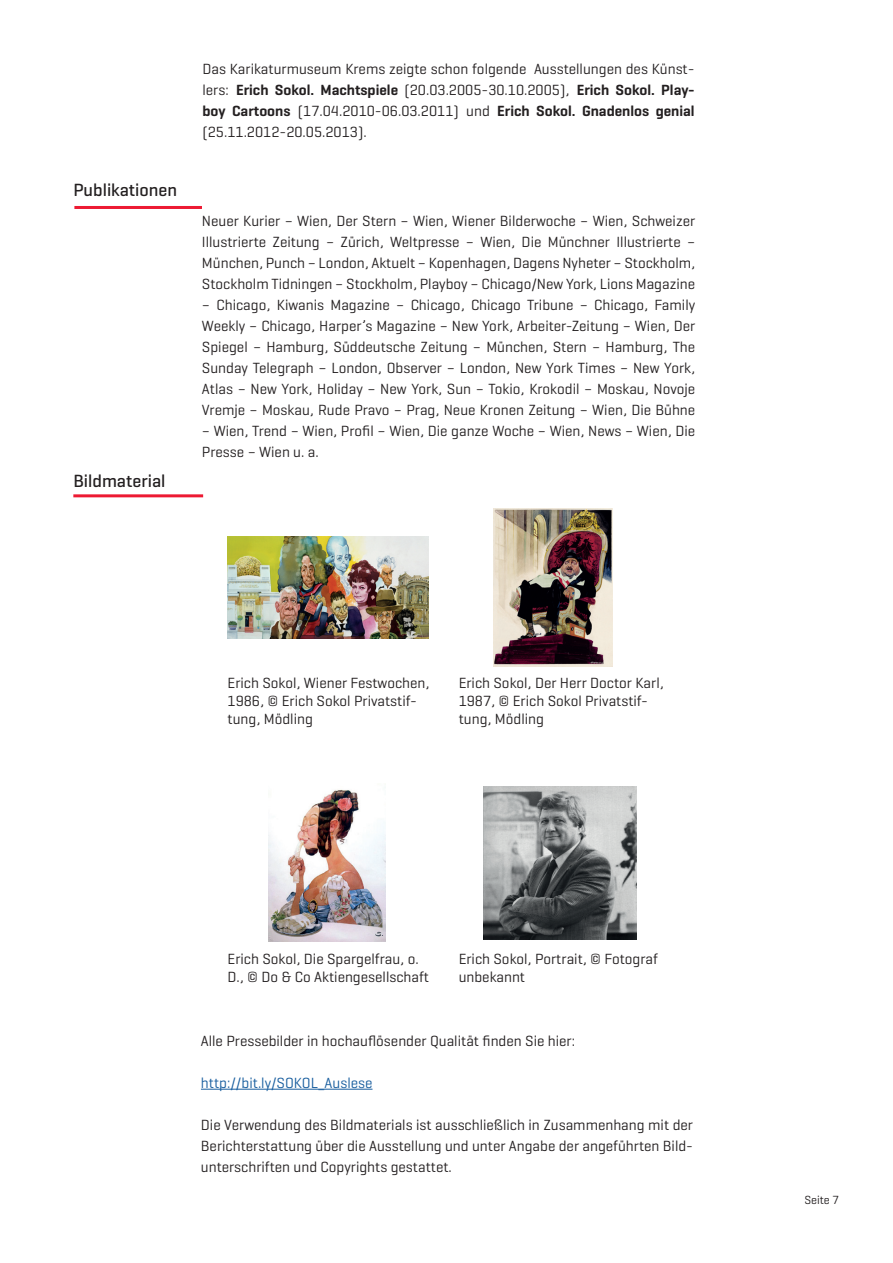
<style>
.page{position:relative;width:893px;height:1263px;background:#fff}
.page>*{position:absolute;margin:0;border:0;box-sizing:border-box;transform-origin:0 0}
.t1{font:500 18px "Geogrotesque";color:#231f20}
.t2{font:15px/21px "Geogrotesque";color:#231f20}
.t3{font:15px "Geogrotesque";color:#175d9e}
.t4{font:12px "Geogrotesque";color:#231f20}
.s1{font-weight:600}
</style>
<div class="page">
<hr style="left:73px;top:494px;width:130px;height:3px;background:#ed1a33">
<img style="left:228px;top:537px;width:200px;height:101px">
<img style="left:494px;top:508px;width:119px;height:158px">
<img style="left:268px;top:789px;width:118px;height:153px">
<img style="left:484px;top:786px;width:152px;height:153px">
<hr style="left:201px;top:1089px;width:171px;height:1px;background:#175d9e">
<hr style="left:74px;top:206px;width:128px;height:3px;background:#ed1a33">
<p class="t1" style="left:73px;top:180px;width:105px">Publikationen</p>
<p class="t1" style="left:73px;top:471px;width:94px">Bildmaterial</p>
<p class="t2" style="left:202px;top:58px;width:494px;text-align:justify">Das Karikaturmuseum Krems zeigte schon folgende Ausstellungen des Künst&shy;lers: <span class="s1">Erich Sokol. Machtspiele</span> (20.03.2005-30.10.2005), <span class="s1">Erich Sokol. Play&shy;boy Cartoons</span> (17.04.2010-06.03.2011) und <span class="s1">Erich Sokol. Gnadenlos genial </span>(25.11.2012-20.05.2013).</p>
<p class="t2" style="left:202px;top:210px;width:495px;text-align:justify">Neuer Kurier – Wien, Der Stern – Wien, Wiener Bilderwoche – Wien, Schweizer Illustrierte Zeitung – Zürich, Weltpresse – Wien, Die Münchner Illustrierte – München, Punch – London, Aktuelt – Kopenhagen, Dagens Nyheter – Stockholm, Stockholm Tidningen – Stockholm, Playboy – Chicago/New York, Lions Magazine</p>
<p class="t2" style="left:202px;top:294px;width:495px;text-align:justify">– Chicago, Kiwanis Magazine – Chicago, Chicago Tribune – Chicago, Family Weekly – Chicago, Harper’s Magazine – New York, Arbeiter-Zeitung – Wien, Der Spiegel – Hamburg, Süddeutsche Zeitung – München, Stern – Hamburg, The Sunday Telegraph – London, Observer – London, New York Times – New York, Atlas – New York, Holiday – New York, Sun – Tokio, Krokodil – Moskau, Novoje Vremje – Moskau, Rude Pravo – Prag, Neue Kronen Zeitung – Wien, Die Bühne</p>
<p class="t2" style="left:202px;top:420px;width:495px">– Wien, Trend – Wien, Profil – Wien, Die ganze Woche – Wien, News – Wien, Die<br>Presse – Wien u. a.</p>
<p class="t2" style="left:228px;top:674px;width:203px;line-height:18px">Erich Sokol, Wiener Festwochen,<br>1986, © Erich Sokol Privatstif&shy;tung, Mödling</p>
<p class="t2" style="left:459px;top:674px;width:207px;line-height:18px">Erich Sokol, Der Herr Doctor Karl,<br>1987, © Erich Sokol Privatstif&shy;tung, Mödling</p>
<p class="t2" style="left:228px;top:950px;width:203px;line-height:18px">Erich Sokol, Die Spargelfrau, o.<br>D., © Do &amp; Co Aktiengesellschaft</p>
<p class="t2" style="left:459px;top:950px;width:201px;line-height:18px">Erich Sokol, Portrait, © Fotograf unbekannt</p>
<p class="t2" style="left:201px;top:1030px;width:376px">Alle Pressebilder in hochauflösender Qualität finden Sie hier:</p>
<p class="t3" style="left:201px;top:1074px;width:173px">http://bit.ly/SOKOL_Auslese</p>
<p class="t2" style="left:201px;top:1114px;width:494px;text-align:justify">Die Verwendung des Bildmaterials ist ausschließlich in Zusammenhang mit der Berichterstattung über die Ausstellung und unter Angabe der angeführten Bild&shy;unterschriften und Copyrights gestattet.</p>
<p class="t4" style="left:804px;top:1193px;width:36px">Seite 7</p>
</div>
